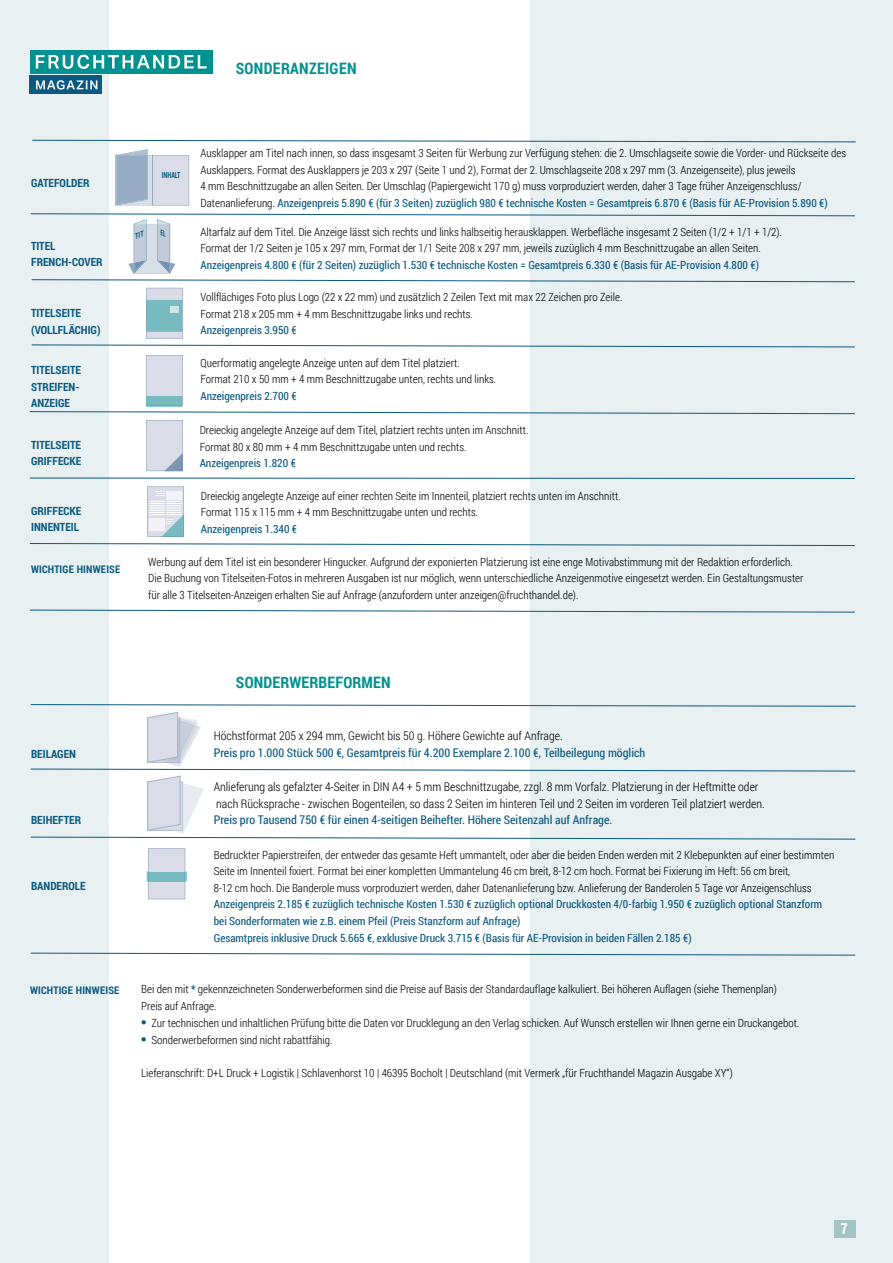
<style>
.page{position:relative;width:893px;height:1263px;background:#fff}
.page>*{position:absolute;margin:0;border:0;box-sizing:border-box;transform-origin:0 0}
.t1{font:700 15.75px "Roboto Condensed";letter-spacing:.01em;color:#009190}
.t2{font:700 15px "Roboto Condensed";color:#fff}
.t3{font:300 12px/16.5px "Roboto Condensed";color:#000}
.t4{font:12px "Roboto Condensed";color:#095981}
.t5{font:300 11.25px/16.5px "Roboto Condensed";color:#000}
.t6{font:11.25px/16.5px "Roboto Condensed";color:#095981}
.t7{font:700 11.25px/16.5px "Roboto Condensed";color:#095981}
.t8{font:700 10.5px "Roboto Condensed";letter-spacing:.02em;color:#095981}
.t9{font:700 8.4px "Roboto Condensed";color:#095981;scale:.76 1}
.s1{font-weight:400;color:#095981}
.s2{font-weight:700;color:#095981}
.s3{font-family:"URWDIN Cond";font-weight:400;font-size:12.75px;color:#095981}
</style>
<div class="page">
<div style="left:531px;top:0;width:362px;height:1263px;background:#e8f0f1"></div>
<div style="left:0;top:0;width:109px;height:1263px;background:#e8f0f1"></div>
<div style="left:30px;top:50px;width:182px;height:23px;background:#009190"></div>
<svg style="left:36px;top:55px;width:171px;height:14px"></svg>
<div style="left:30px;top:75px;width:72px;height:19px;background:#095981"></div>
<svg style="left:36px;top:80px;width:61px;height:10px"></svg>
<svg style="left:115px;top:149px;width:74px;height:57px;background:#c1ccda"></svg>
<svg style="left:147px;top:486px;width:37px;height:51px"></svg>
<svg style="left:147px;top:848px;width:40px;height:51px;background:#c5d5df"></svg>
<div style="left:834px;top:1220px;width:21px;height:17px;background:#a3c5c6"></div>
<svg style="left:30px;top:704px;width:826px;height:136px"></svg>
<svg style="left:30px;top:952px;width:826px;height:4px"></svg>
<svg style="left:31px;top:139px;width:825px;height:4px"></svg>
<svg style="left:29px;top:355px;width:826px;height:116px"></svg>
<svg style="left:29px;top:543px;width:826px;height:3px"></svg>
<svg style="left:29px;top:609px;width:826px;height:4px"></svg>
<hr style="left:30px;top:478px;width:825px;height:1px;background:#095981">
<svg style="left:30px;top:213px;width:825px;height:135px"></svg>
<h1 class="t1" style="left:236px;top:57px;width:122px">SONDERANZEIGEN</h1>
<p class="t7" style="left:31px;top:174px;width:60px">GATEFOLDER</p>
<p class="t7" style="left:31px;top:237px;width:73px">TITEL<br>FRENCH-COVER</p>
<p class="t7" style="left:31px;top:305px;width:71px">TITELSEITE (VOLLFLÄCHIG)</p>
<p class="t7" style="left:31px;top:361px;width:51px">TITELSEITE<br>STREIFEN-<br>ANZEIGE</p>
<p class="t7" style="left:31px;top:436px;width:52px">TITELSEITE<br>GRIFFECKE</p>
<p class="t7" style="left:31px;top:502px;width:52px">GRIFFECKE<br>INNENTEIL</p>
<p class="t8" style="left:31px;top:562px;width:91px">WICHTIGE HINWEISE</p>
<p class="t9" style="left:162px;top:169px;width:26px">INHALT</p>
<p class="t5" style="left:200px;top:144px;width:647px">Ausklapper am Titel nach innen, so dass insgesamt 3 Seiten für Werbung zur Verfügung stehen: die 2. Umschlagseite sowie die Vorder- und Rückseite des Ausklappers. Format des Ausklappers je 203 x 297 (Seite 1 und 2), Format der 2. Umschlagseite 208 x 297 mm (3. Anzeigenseite), plus jeweils<br>4 mm Beschnittzugabe an allen Seiten. Der Umschlag (Papiergewicht 170 g) muss vorproduziert werden, daher 3 Tage früher Anzeigenschluss/ Datenanlieferung. <span class="s1">Anzeigenpreis 5.890 € (für 3 Seiten) zuzüglich 980 € technische Kosten = Gesamtpreis 6.870 € (Basis für AE-Provision 5.890 €)</span></p>
<p class="t5" style="left:200px;top:223px;width:583px">Altarfalz auf dem Titel. Die Anzeige lässt sich rechts und links halbseitig herausklappen. Werbefläche insgesamt 2 Seiten (1/2 + 1/1 + 1/2).<br>Format der 1/2 Seiten je 105 x 297 mm, Format der 1/1 Seite 208 x 297 mm, jeweils zuzüglich 4 mm Beschnittzugabe an allen Seiten.</p>
<p class="t6" style="left:200px;top:256px;width:560px">Anzeigenpreis 4.800 € (für 2 Seiten) zuzüglich 1.530 € technische Kosten = Gesamtpreis 6.330 € (Basis für AE-Provision 4.800 €)</p>
<p class="t5" style="left:200px;top:289px;width:423px">Vollflächiges Foto plus Logo (22 x 22 mm) und zusätzlich 2 Zeilen Text mit max 22 Zeichen pro Zeile.<br>Format 218 x 205 mm + 4 mm Beschnittzugabe links und rechts.</p>
<p class="t6" style="left:200px;top:322px;width:98px">Anzeigenpreis 3.950 €</p>
<p class="t5" style="left:200px;top:354px;width:297px">Querformatig angelegte Anzeige unten auf dem Titel platziert.<br>Format 210 x 50 mm + 4 mm Beschnittzugabe unten, rechts und links.</p>
<p class="t6" style="left:200px;top:387px;width:98px">Anzeigenpreis 2.700 €</p>
<p class="t5" style="left:200px;top:422px;width:330px">Dreieckig angelegte Anzeige auf dem Titel, platziert rechts unten im Anschnitt.<br>Format 80 x 80 mm + 4 mm Beschnittzugabe unten und rechts.</p>
<p class="t6" style="left:200px;top:455px;width:98px">Anzeigenpreis 1.820 €</p>
<p class="t5" style="left:201px;top:487px;width:421px">Dreieckig angelegte Anzeige auf einer rechten Seite im Innenteil, platziert rechts unten im Anschnitt.<br>Format 115 x 115 mm + 4 mm Beschnittzugabe unten und rechts.</p>
<p class="t6" style="left:201px;top:520px;width:98px">Anzeigenpreis 1.340 €</p>
<p class="t5" style="left:148px;top:553px;width:657px">Werbung auf dem Titel ist ein besonderer Hingucker. Aufgrund der exponierten Platzierung ist eine enge Motivabstimmung mit der Redaktion erforderlich.<br>Die Buchung von Titelseiten-Fotos in mehreren Ausgaben ist nur möglich, wenn unterschiedliche Anzeigenmotive eingesetzt werden. Ein Gestaltungsmuster für alle 3 Titelseiten-Anzeigen erhalten Sie auf Anfrage (anzufordern unter anzeigen@fruchthandel.de).</p>
<p class="t7" style="left:31px;top:745px;width:47px">BEILAGEN</p>
<p class="t7" style="left:31px;top:811px;width:52px">BEIHEFTER</p>
<p class="t7" style="left:31px;top:877px;width:56px">BANDEROLE</p>
<p class="t8" style="left:30px;top:983px;width:91px">WICHTIGE HINWEISE</p>
<h1 class="t1" style="left:236px;top:672px;width:156px">SONDERWERBEFORMEN</h1>
<p class="t3" style="left:214px;top:727px;width:350px">Höchstformat 205 x 294 mm, Gewicht bis 50 g. Höhere Gewichte auf Anfrage.</p>
<p class="t4" style="left:214px;top:744px;width:433px">Preis pro 1.000 Stück 500 €, Gesamtpreis für 4.200 Exemplare 2.100 €, Teilbeilegung möglich</p>
<p class="t3" style="left:214px;top:778px;width:552px">Anlieferung als gefalzter 4-Seiter in DIN A4 + 5 mm Beschnittzugabe, zzgl. 8 mm Vorfalz. Platzierung in der Heftmitte oder nach Rücksprache - zwischen Bogenteilen, so dass 2 Seiten im hinteren Teil und 2 Seiten im vorderen Teil platziert werden.</p>
<p class="t4" style="left:214px;top:812px;width:400px">Preis pro Tausend 750 € für einen 4-seitigen Beihefter. Höhere Seitenzahl auf Anfrage.</p>
<p class="t5" style="left:214px;top:846px;width:622px">Bedruckter Papierstreifen, der entweder das gesamte Heft ummantelt, oder aber die beiden Enden werden mit 2 Klebepunkten auf einer bestimmten<br>Seite im Innenteil fixiert. Format bei einer kompletten Ummantelung 46 cm breit, 8-12 cm hoch. Format bei Fixierung im Heft: 56 cm breit,<br>8-12 cm hoch. Die Banderole muss vorproduziert werden, daher Datenanlieferung bzw. Anlieferung der Banderolen 5 Tage vor Anzeigenschluss</p>
<p class="t6" style="left:214px;top:896px;width:610px">Anzeigenpreis 2.185 € zuzüglich technische Kosten 1.530 € zuzüglich optional Druckkosten 4/0-farbig 1.950 € zuzüglich optional Stanzform bei Sonderformaten wie z.B. einem Pfeil (Preis Stanzform auf Anfrage)<br>Gesamtpreis inklusive Druck 5.665 €, exklusive Druck 3.715 € (Basis für AE-Provision in beiden Fällen 2.185 €)</p>
<p class="t5" style="left:141px;top:981px;width:637px">Bei den mit <span class="s2">*</span> gekennzeichneten Sonderwerbeformen sind die Preise auf Basis der Standardauflage kalkuliert. Bei höheren Auflagen (siehe Themenplan)<br>Preis auf Anfrage.</p>
<p class="t5" style="left:141px;top:1014px;width:660px"><span class="s3">•</span> Zur technischen und inhaltlichen Prüfung bitte die Daten vor Drucklegung an den Verlag schicken. Auf Wunsch erstellen wir Ihnen gerne ein Druckangebot.</p>
<p class="t5" style="left:141px;top:1032px;width:193px"><span class="s3">•</span> Sonderwerbeformen sind nicht rabattfähig.</p>
<p class="t5" style="left:141px;top:1065px;width:593px">Lieferanschrift: D+L Druck + Logistik | Schlavenhorst 10 | 46395 Bocholt | Deutschland (mit Vermerk „für Fruchthandel Magazin Ausgabe XY“)</p>
<h2 class="t2" style="left:840px;top:1218px;width:9px">7</h2>
</div>
